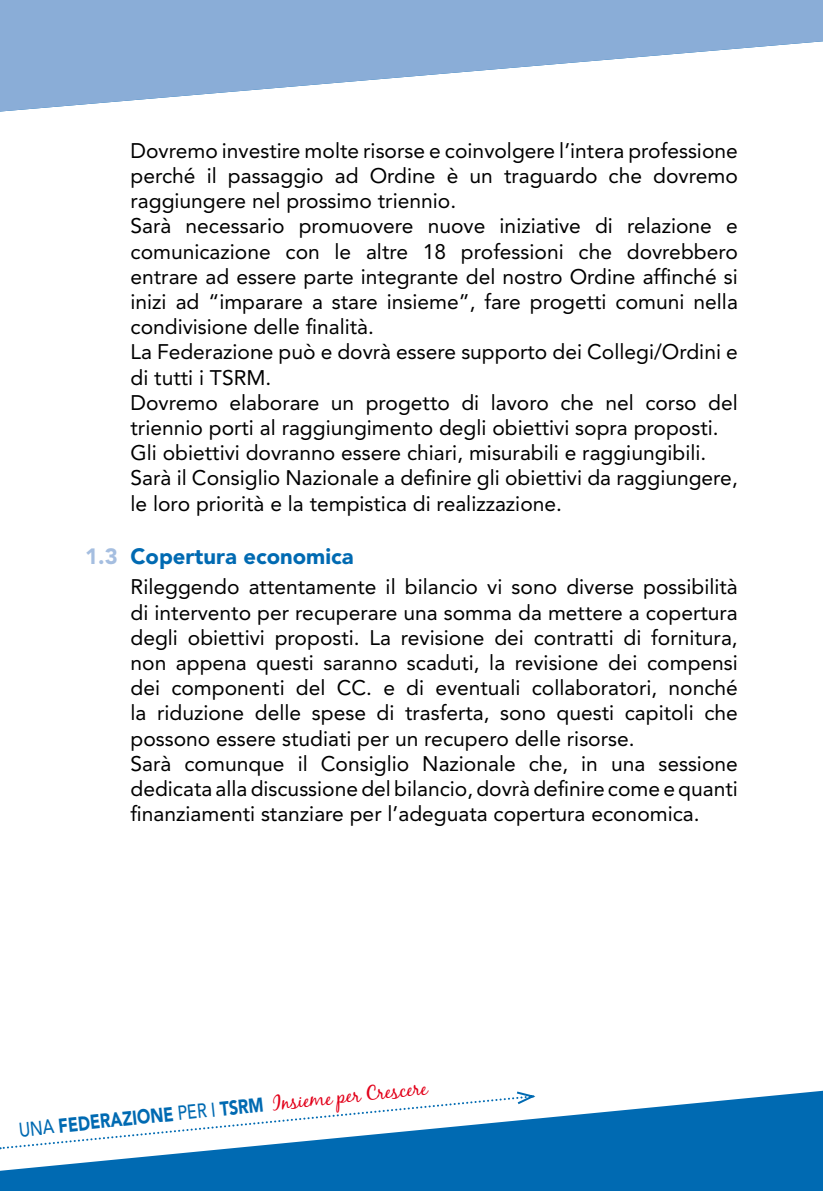
<style>
.page{position:relative;width:823px;height:1191px;background:#fff}
.page>*{position:absolute;margin:0;border:0;box-sizing:border-box;transform-origin:0 0}
.t1{font:900 22px "Avenir";color:#006ab2}
.t2{font:21px/25.2px "Avenir";color:#000}
.t3{font:20px "Black Jack";color:#e2001a}
.s1{color:#a5bee0}
.s2{font-family:"Avenir";font-weight:500;color:#006ab2}
.s3{font-family:"Avenir";font-weight:900;color:#006ab2}
</style>
<div class="page">
<svg style="left:0;top:1090px;width:822px;height:101px;background:#207dbb"></svg>
<svg style="left:0;top:0;width:822px;height:111px;fill:#8aadd7"></svg>
<svg style="left:0;top:1090px;width:538px;height:60px"></svg>
<p class="t2" style="left:130px;top:138px;width:608px">Dovremo investire molte risorse e coinvolgere l’intera professione perché il passaggio ad Ordine è un traguardo che dovremo raggiungere nel prossimo triennio.<br>Sarà necessario promuovere nuove iniziative di relazione e comunicazione con le altre 18 professioni che dovrebbero entrare ad essere parte integrante del nostro Ordine affinché si inizi ad “imparare a stare insieme”, fare progetti comuni nella condivisione delle finalità.<br>La Federazione può e dovrà essere supporto dei Collegi/Ordini e di tutti i TSRM.<br>Dovremo elaborare un progetto di lavoro che nel corso del triennio porti al raggiungimento degli obiettivi sopra proposti.<br>Gli obiettivi dovranno essere chiari, misurabili e raggiungibili.<br>Sarà il Consiglio Nazionale a definire gli obiettivi da raggiungere, le loro priorità e la tempistica di realizzazione.</p>
<p class="t1" style="left:85px;top:542px;width:270px"><span class="s1">1.3</span> Copertura economica</p>
<p class="t2" style="left:130px;top:574px;width:608px">Rileggendo attentamente il bilancio vi sono diverse possibilità di intervento per recuperare una somma da mettere a copertura degli obiettivi proposti. La revisione dei contratti di fornitura, non appena questi saranno scaduti, la revisione dei compensi dei componenti del CC. e di eventuali collaboratori, nonché la riduzione delle spese di trasferta, sono questi capitoli che possono essere studiati per un recupero delle risorse.<br>Sarà comunque il Consiglio Nazionale che, in una sessione dedicata alla discussione del bilancio, dovrà definire come e quanti finanziamenti stanziare per l’adeguata copertura economica.</p>
<p class="t3" style="left:18px;top:1118px;width:411px;rotate:-6deg"><span class="s2">UNA</span> <span class="s3">FEDERAZIONE</span> <span class="s2">PER I</span> <span class="s3">TSRM</span> Insieme per Crescere</p>
</div>
